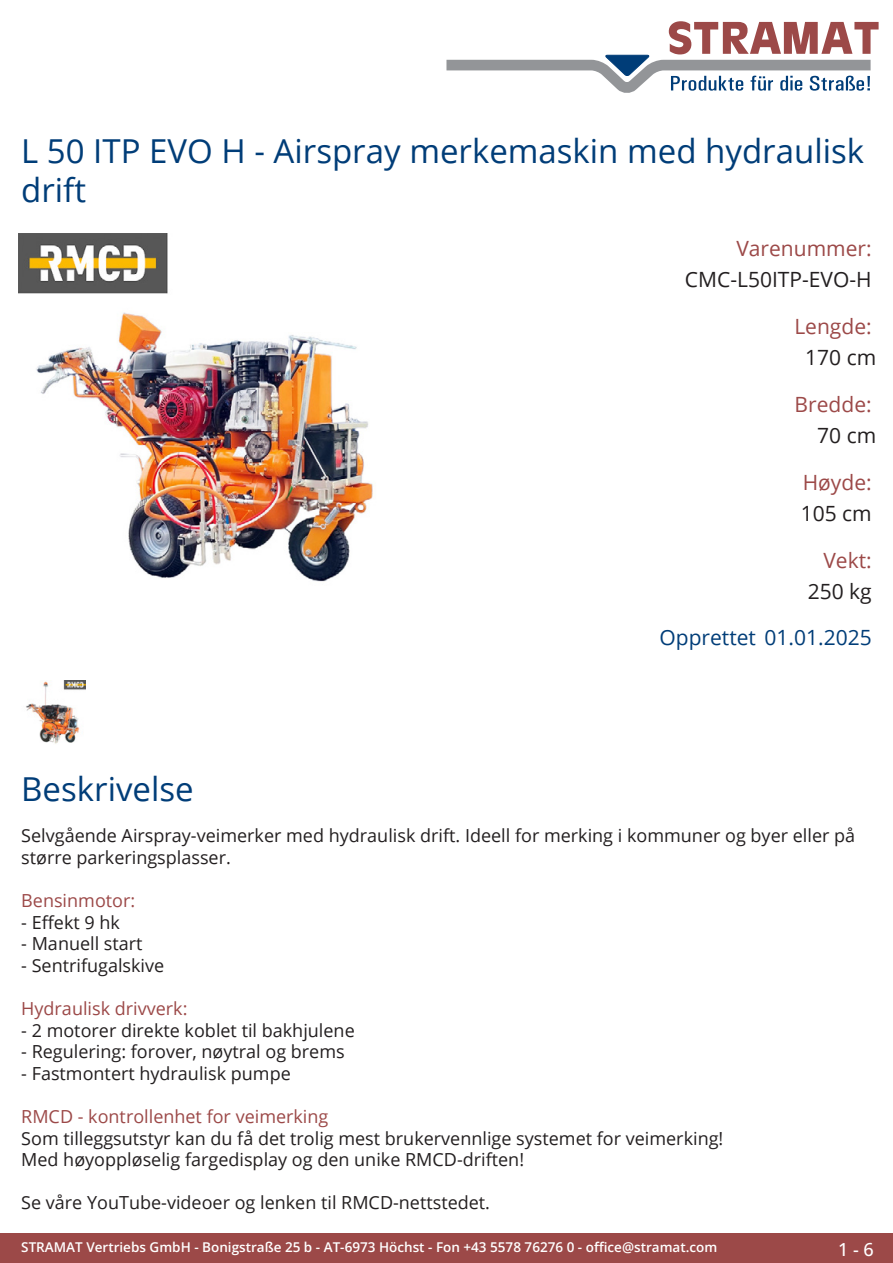
<style>
.page{position:relative;width:893px;height:1263px;background:#fff}
.page>*{position:absolute;margin:0;border:0;box-sizing:border-box;transform-origin:0 0}
.Produkttitel{font:33px/39.6px "Open Sans";color:#003d78}
.TechDaten_Überschrif{font:21px "Open Sans";color:#9c4948}
.TechDaten_Inhalt{font:21px "Open Sans";color:#231f20}
.Erstellungsdatum{font:21px "Open Sans";color:#003d78}
.Beschreibung_Text{font:18px/21.6px "Open Sans";color:#231f20}
.Beschreibung_Text-2{font:18px "Open Sans";color:#9c4948}
.t1{font:500 18px "Open Sans";color:#fff}
.t2{font:600 13.5px "Open Sans";color:#fff}
.s1{color:#9c4948}
</style>
<div class="page">
<div style="left:0;top:1233px;width:893px;height:30px;background:#9c4948"></div>
<svg style="left:446px;top:21px;width:433px;height:72px"></svg>
<img style="left:18px;top:234px;width:355px;height:348px">
<img style="left:26px;top:680px;width:59px;height:64px">
<p class="Produkttitel" style="left:21px;top:130px;width:844px">L 50 ITP EVO H - Airspray merkemaskin med hydraulisk drift</p>
<p class="TechDaten_Überschrif" style="left:736px;top:234px;width:137px">Varenummer:</p>
<p class="TechDaten_Inhalt" style="left:685px;top:265px;width:188px">CMC-L50ITP-EVO-H</p>
<p class="TechDaten_Überschrif" style="left:794px;top:312px;width:79px">Lengde:</p>
<p class="TechDaten_Inhalt" style="left:805px;top:343px;width:73px">170 cm</p>
<p class="TechDaten_Überschrif" style="left:795px;top:390px;width:79px">Bredde:</p>
<p class="TechDaten_Inhalt" style="left:817px;top:421px;width:61px">70 cm</p>
<p class="TechDaten_Überschrif" style="left:803px;top:468px;width:71px">Høyde:</p>
<p class="TechDaten_Inhalt" style="left:801px;top:499px;width:73px">105 cm</p>
<p class="TechDaten_Überschrif" style="left:823px;top:546px;width:50px">Vekt:</p>
<p class="TechDaten_Inhalt" style="left:808px;top:577px;width:66px">250 kg</p>
<p class="Erstellungsdatum" style="left:659px;top:623px;width:214px">Opprettet 01.01.2025</p>
<p class="Produkttitel" style="left:21px;top:768px;width:174px">Beskrivelse</p>
<p class="Beschreibung_Text" style="left:21px;top:824px;width:835px">Selvgående Airspray-veimerker med hydraulisk drift. Ideell for merking i kommuner og byer eller på større parkeringsplasser.</p>
<p class="Beschreibung_Text-2" style="left:21px;top:888px;width:115px">Bensinmotor:</p>
<p class="Beschreibung_Text" style="left:21px;top:911px;width:100px">- Effekt 9 hk</p>
<p class="Beschreibung_Text" style="left:21px;top:932px;width:123px">- Manuell start</p>
<p class="Beschreibung_Text" style="left:21px;top:954px;width:145px">- Sentrifugalskive</p>
<p class="Beschreibung_Text-2" style="left:21px;top:996px;width:168px">Hydraulisk drivverk:</p>
<p class="Beschreibung_Text" style="left:21px;top:1019px;width:335px">- 2 motorer direkte koblet til bakhjulene</p>
<p class="Beschreibung_Text" style="left:21px;top:1040px;width:325px">- Regulering: forover, nøytral og brems</p>
<p class="Beschreibung_Text" style="left:21px;top:1062px;width:271px">- Fastmontert hydraulisk pumpe</p>
<p class="Beschreibung_Text" style="left:21px;top:1105px;width:704px"><span class="s1">RMCD - kontrollenhet for veimerking<br></span>Som tilleggsutstyr kan du få det trolig mest brukervennlige systemet for veimerking!<br>Med høyoppløselig fargedisplay og den unike RMCD-driften!</p>
<p class="Beschreibung_Text" style="left:21px;top:1191px;width:470px">Se våre YouTube-videoer og lenken til RMCD-nettstedet.</p>
<p class="t2" style="left:21px;top:1238px;width:698px">STRAMAT Vertriebs GmbH - Bonigstraße 25 b - AT-6973 Höchst - Fon +43 5578 76276 0 - office@stramat.com</p>
<p class="t1" style="left:838px;top:1237px;width:37px">1 - 6</p>
</div>
